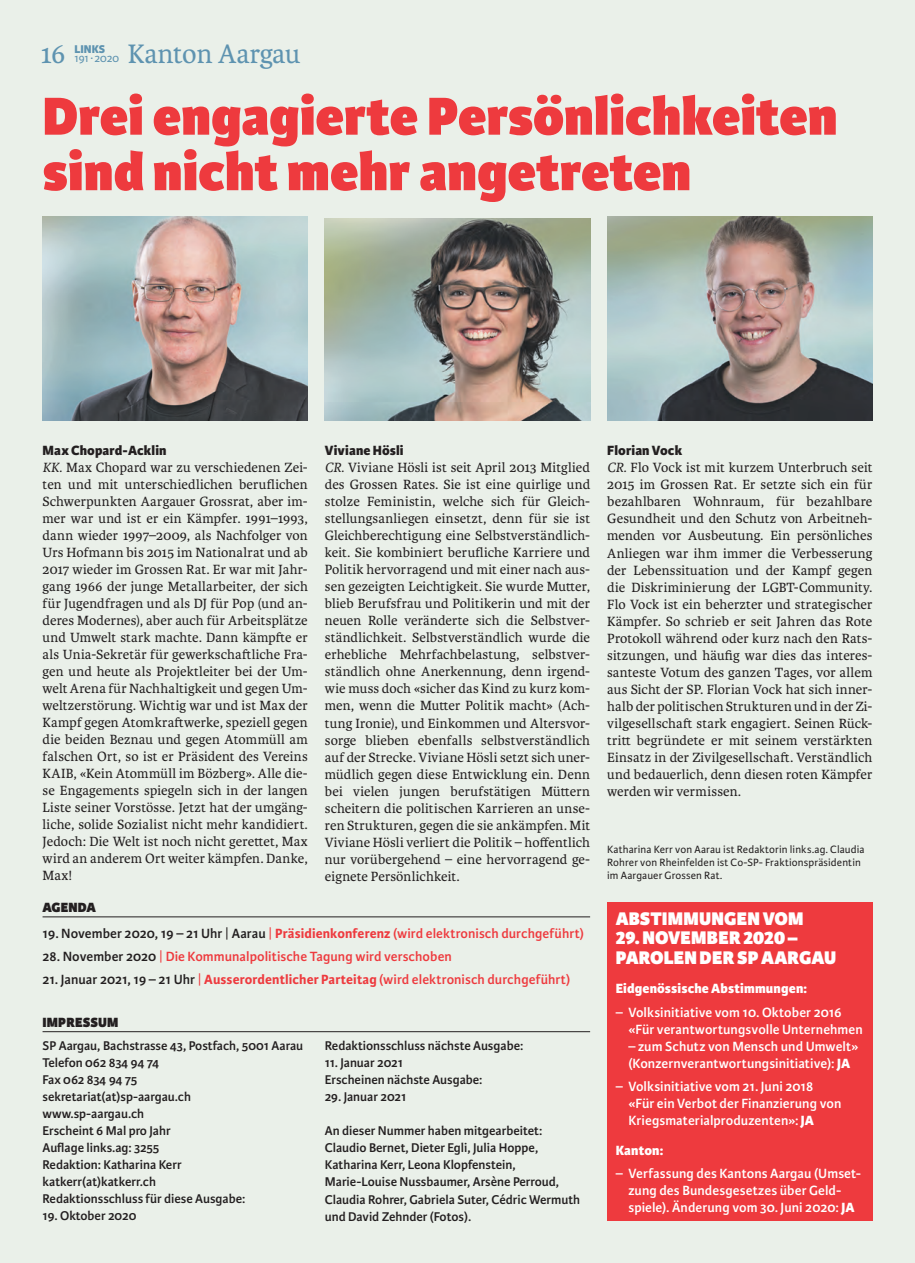
<style>
.page{position:relative;width:915px;height:1263px;background:#fff}
.page>*{position:absolute;margin:0;border:0;box-sizing:border-box;transform-origin:0 0}
.t1{font:800 57px/55.5px "Karmina Sans";color:#ee3a3e}
.t2{font:28.5px "Karmina";letter-spacing:-.01em;color:#5e93b0}
.t3{font:800 19.5px/19.5px "Karmina Sans";letter-spacing:.005em;color:#fff}
.t4{font:14.25px/17px "Karmina";letter-spacing:.005em;color:#231f20;text-align:justify}
.t5{font:600 14.25px/17px "Karmina Sans";letter-spacing:.005em;color:#fff}
.t6{font:600 14.25px "Karmina Sans";letter-spacing:.005em;color:#ee3a3e}
.t7{font:800 14.25px "Karmina Sans";letter-spacing:.01em;color:#231f20}
.t8{font:800 14.25px "Karmina Sans";letter-spacing:.01em;color:#fff}
.t9{font:800 14.25px "Karmina Sans";letter-spacing:.01em;color:#231f20}
.t10{font:600 13.5px/17px "Karmina Sans";color:#231f20}
.t11{font:12px "Karmina Sans";color:#5e93b0}
.t12{font:800 12px "Karmina Sans";color:#5e93b0}
.t13{font:11.25px/12.8px "Karmina Sans";letter-spacing:.01em;color:#231f20}
.s1{font-style:italic}
.s2{color:#231f20}
.s3{font-weight:400;color:#231f20}
.s4{font-weight:400}
.s5{font-weight:700}
.s6{font-weight:800}
</style>
<div class="page">
<div style="left:0;top:0;width:914px;height:1263px;background:#eaf0e9"></div>
<hr style="left:43px;top:1031px;width:547px;height:1px;background:#231f20">
<hr style="left:43px;top:916px;width:547px;height:1px;background:#231f20">
<div style="left:607px;top:902px;width:265px;height:318px;background:#ee3a3e"></div>
<img style="left:43px;top:217px;width:265px;height:204px">
<img style="left:325px;top:218px;width:265px;height:203px">
<img style="left:607px;top:217px;width:265px;height:204px">
<p class="t11" style="left:74px;top:52px;width:46px">191∙ 2020</p>
<h2 class="t2" style="left:128px;top:38px;width:174px">Kanton Aargau</h2>
<h2 class="t2" style="left:40px;top:38px;width:27px">16</h2>
<p class="t12" style="left:74px;top:43px;width:32px">LINKS</p>
<h1 class="t1" style="left:43px;top:91px;width:796px">Drei engagierte Persönlichkeiten sind nicht mehr angetreten</h1>
<p class="t7" style="left:43px;top:442px;width:125px">Max Chopard-Acklin</p>
<p class="t4" style="left:43px;top:459px;width:267px"><span class="s1">KK.</span> Max Chopard war zu verschiedenen Zei&shy;ten und mit unterschiedlichen beruflichen Schwerpunkten Aargauer Grossrat, aber im&shy;mer war und ist er ein Kämpfer. 1991–1993, dann wieder 1997–2009, als Nachfolger von Urs Hofmann bis 2015 im Nationalrat und ab 2017 wieder im Grossen Rat. Er war mit Jahr&shy;gang 1966 der junge Metallarbeiter, der sich für Jugendfragen und als DJ für Pop (und an&shy;deres Modernes), aber auch für Arbeitsplätze und Umwelt stark machte. Dann kämpfte er als Unia-Sekretär für gewerkschaftliche Fra&shy;gen und heute als Projektleiter bei der Um&shy;welt Arena für Nachhaltigkeit und gegen Um&shy;weltzerstörung. Wichtig war und ist Max der Kampf gegen Atomkraftwerke, speziell gegen die beiden Beznau und gegen Atommüll am falschen Ort, so ist er Präsident des Vereins KAIB, «Kein Atommüll im Bözberg». Alle die&shy;se Engagements spiegeln sich in der langen Liste seiner Vorstösse. Jetzt hat der umgäng&shy;liche, solide Sozialist nicht mehr kandidiert.<br>Jedoch: Die Welt ist noch nicht gerettet, Max wird an anderem Ort weiter kämpfen. Danke, Max!</p>
<p class="t7" style="left:325px;top:442px;width:80px">Viviane Hösli</p>
<p class="t4" style="left:325px;top:459px;width:267px"><span class="s1">CR.</span> Viviane Hösli ist seit April 2013 Mitglied des Grossen Rates. Sie ist eine quirlige und stolze Feministin, welche sich für Gleich&shy;stellungsanliegen einsetzt, denn für sie ist Gleichberechtigung eine Selbstverständlich&shy;keit. Sie kombiniert berufliche Karriere und Politik hervorragend und mit einer nach aus&shy;sen gezeigten Leichtigkeit. Sie wurde Mutter, blieb Berufsfrau und Politikerin und mit der neuen Rolle veränderte sich die Selbstver&shy;ständlichkeit. Selbstverständlich wurde die erhebliche Mehrfachbelastung, selbstver&shy;ständlich ohne Anerkennung, denn irgend&shy;wie muss doch «sicher das Kind zu kurz kom&shy;men, wenn die Mutter Politik macht» (Ach&shy;tung Ironie), und Einkommen und Altersvor&shy;sorge blieben ebenfalls selbstverständlich auf der Strecke. Viviane Hösli setzt sich uner&shy;müdlich gegen diese Entwicklung ein. Denn bei vielen jungen berufstätigen Müttern scheitern die politischen Karrieren an unse&shy;ren Strukturen, gegen die sie ankämpfen. Mit Viviane Hösli verliert die Politik – hoffentlich nur vorübergehend – eine hervorragend ge&shy;eignete Persönlichkeit.</p>
<p class="t9" style="left:43px;top:899px;width:55px">AGENDA</p>
<p class="t6" style="left:43px;top:925px;width:543px"><span class="s2">19. November 2020, 19 – 21 Uhr</span> <span class="s3">|</span> <span class="s2">Aarau</span> <span class="s4">|</span> <span class="s5">Präsidienkonferenz</span> (wird elektronisch durchgeführt)</p>
<p class="t6" style="left:43px;top:948px;width:411px"><span class="s2">28. November 2020</span> <span class="s4">|</span> Die Kommunalpolitische Tagung wird verschoben</p>
<p class="t6" style="left:43px;top:971px;width:529px"><span class="s2">21. Januar 2021, 19 – 21 Uhr</span> <span class="s4">|</span> <span class="s5">Ausserordentlicher Parteitag</span> (wird elektronisch durchgeführt)</p>
<p class="t9" style="left:43px;top:1014px;width:77px">IMPRESSUM</p>
<p class="t10" style="left:43px;top:1038px;width:262px">SP Aargau, Bachstrasse 43, Postfach, 5001 Aarau<br>Telefon 062 834 94 74<br>Fax 062 834 94 75<br>sekretariat(at)sp-aargau.ch<br>www.sp-aargau.ch<br>Erscheint 6 Mal pro Jahr<br>Auflage links.ag: 3255<br>Redaktion: Katharina Kerr<br>katkerr(at)katkerr.ch<br>Redaktionsschluss für diese Ausgabe:</p>
<p class="t10" style="left:43px;top:1208px;width:95px">19. Oktober 2020</p>
<p class="t10" style="left:325px;top:1038px;width:200px">Redaktionsschluss nächste Ausgabe:</p>
<p class="t10" style="left:325px;top:1055px;width:159px">11. Januar 2021<br>Erscheinen nächste Ausgabe:</p>
<p class="t10" style="left:325px;top:1089px;width:83px">29. Januar 2021</p>
<p class="t10" style="left:325px;top:1123px;width:257px">An dieser Nummer haben mitgearbeitet:<br>Claudio Bernet, Dieter Egli, Julia Hoppe, Katharina Kerr, Leona Klopfenstein, Marie-Louise Nussbaumer, Arsène Perroud, Claudia Rohrer, Gabriela Suter, Cédric Wermuth und David Zehnder (Fotos).</p>
<p class="t7" style="left:607px;top:442px;width:76px">Florian Vock</p>
<p class="t4" style="left:607px;top:459px;width:267px"><span class="s1">CR.</span> Flo Vock ist mit kurzem Unterbruch seit 2015 im Grossen Rat. Er setzte sich ein für bezahlbaren Wohnraum, für bezahlbare Gesundheit und den Schutz von Arbeitneh&shy;menden vor Ausbeutung. Ein persönliches Anliegen war ihm immer die Verbesserung der Lebenssituation und der Kampf gegen die Diskriminierung der LGBT-Community.<br>Flo Vock ist ein beherzter und strategischer Kämpfer. So schrieb er seit Jahren das Rote Protokoll während oder kurz nach den Rats&shy;sitzungen, und häufig war dies das interes&shy;santeste Votum des ganzen Tages, vor allem aus Sicht der SP. Florian Vock hat sich inner&shy;halb der politischen Strukturen und in der Zi&shy;vilgesellschaft stark engagiert. Seinen Rück&shy;tritt begründete er mit seinem verstärkten Einsatz in der Zivilgesellschaft. Verständlich und bedauerlich, denn diesen roten Kämpfer werden wir vermissen.</p>
<p class="t13" style="left:607px;top:844px;width:259px">Katharina Kerr von Aarau ist Redaktorin links.ag. Claudia<br>Rohrer von Rheinfelden ist Co-SP- Fraktionspräsidentin im Aargauer Grossen Rat.</p>
<h3 class="t3" style="left:615px;top:909px;width:189px">ABSTIMMUNGEN VOM</h3>
<h3 class="t3" style="left:615px;top:929px;width:222px">29. NOVEMBER 2020 –<br>PAROLEN DER SP AARGAU</h3>
<p class="t8" style="left:615px;top:980px;width:193px">Eidgenössische Abstimmungen:</p>
<p class="t5" style="left:628px;top:1004px;width:236px;text-indent:-13px">– Volksinitiative vom 10. Oktober 2016 «Für verantwortungsvolle Unternehmen</p>
<p class="t5" style="left:628px;top:1038px;width:231px">– zum Schutz von Mensch und Umwelt» (Konzernverantwortungsinitiative): <span class="s6">JA</span></p>
<p class="t5" style="left:628px;top:1078px;width:214px;text-indent:-13px">– Volksinitiative vom 21. Juni 2018 «Für ein Verbot der Finanzierung von<br>Kriegsmaterialproduzenten»: <span class="s6">JA</span></p>
<p class="t8" style="left:615px;top:1141px;width:49px">Kanton:</p>
<p class="t5" style="left:615px;top:1165px;width:247px;text-align:center">– Verfassung des Kantons Aargau (Umset&shy;zung des Bundesgesetzes über Geld&shy;spiele). Änderung vom 30. Juni 2020: <span class="s6">JA</span></p>
</div>
